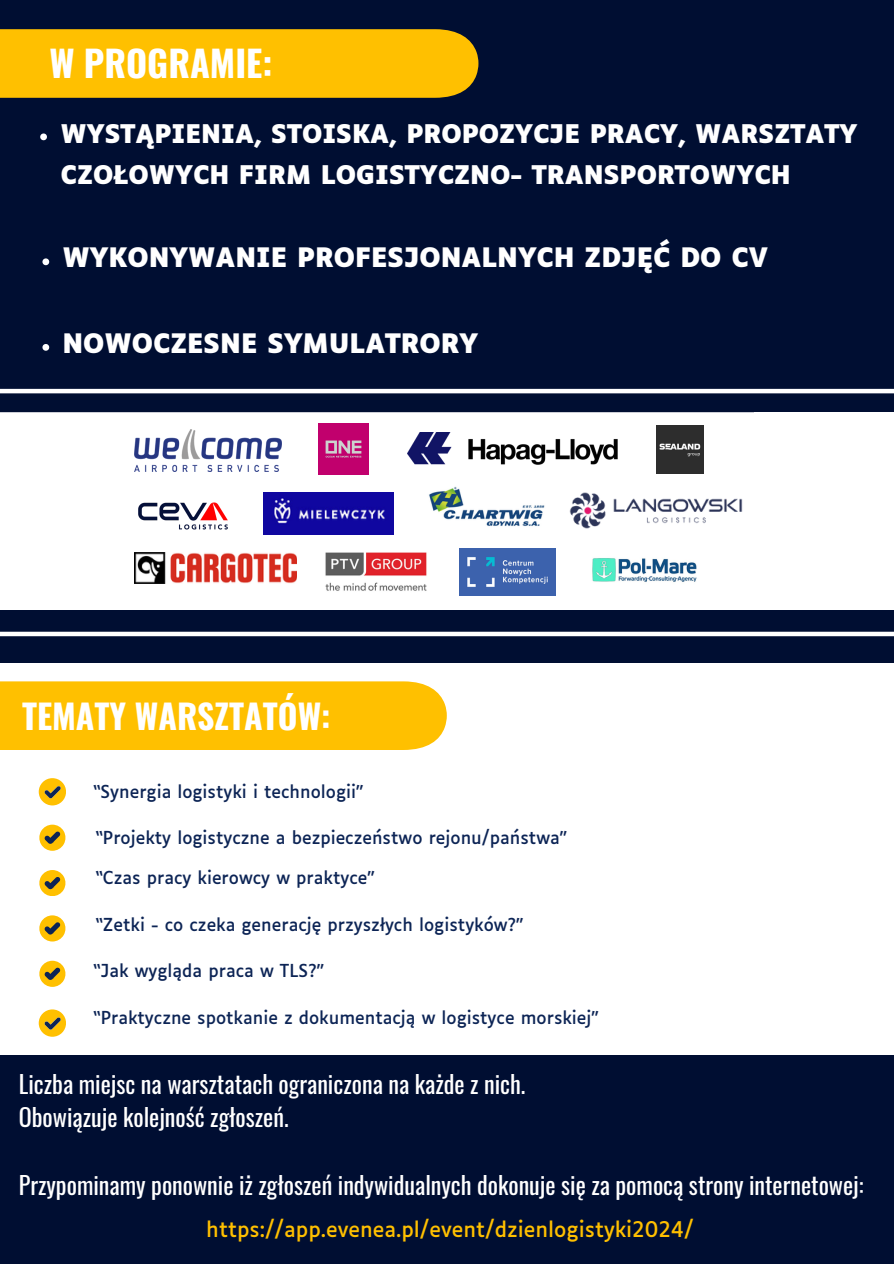
<style>
.page{position:relative;width:894px;height:1264px;background:#fff}
.page>*{position:absolute;margin:0;border:0;box-sizing:border-box;transform-origin:0 0}
.t1{font:700 36.15px "Oswald";color:#fff}
.t2{font:700 33.75px "Oswald";color:#fff}
.t3{font:700 25.65px "Luciole";color:#fff}
.t4{font:700 24.6px/41.7px "Luciole";color:#fff}
.t5{font:24.15px/33.8px "Oswald";color:#fff}
.t6{font:20.7px "Luciole";color:#ffc000}
.t7{font:17.1px "Luciole";color:#0c2455}
</style>
<div class="page">
<div style="left:0;top:0;width:893px;height:1263px;background:#000e32"></div>
<div style="left:0;top:29px;width:478px;height:69px;background:#ffc000"></div>
<div style="left:0;top:663px;width:893px;height:391px;background:#fff"></div>
<svg style="left:39px;top:778px;width:27px;height:27px"></svg>
<svg style="left:39px;top:824px;width:27px;height:26px"></svg>
<svg style="left:39px;top:870px;width:27px;height:25px"></svg>
<svg style="left:39px;top:915px;width:27px;height:26px"></svg>
<svg style="left:39px;top:960px;width:27px;height:26px"></svg>
<hr style="left:0;top:389px;width:893px;height:4px;background:#fff">
<div style="left:0;top:412px;width:753px;height:197px;background:#fff"></div>
<img style="left:314px;top:541px;width:125px;height:62px">
<img style="left:120px;top:485px;width:127px;height:61px">
<img style="left:263px;top:493px;width:131px;height:42px">
<img style="left:135px;top:553px;width:161px;height:31px">
<img style="left:135px;top:429px;width:146px;height:43px">
<img style="left:459px;top:549px;width:96px;height:46px">
<img style="left:587px;top:544px;width:114px;height:51px">
<img style="left:563px;top:486px;width:185px;height:49px">
<img style="left:318px;top:424px;width:51px;height:50px">
<img style="left:656px;top:425px;width:47px;height:48px">
<img style="left:418px;top:480px;width:137px;height:55px">
<img style="left:408px;top:432px;width:209px;height:32px">
<div style="left:753px;top:412px;width:140px;height:197px;background:#fff"></div>
<svg style="left:40px;top:133px;width:7px;height:7px"></svg>
<svg style="left:42px;top:258px;width:7px;height:7px"></svg>
<svg style="left:42px;top:344px;width:7px;height:7px"></svg>
<div style="left:0;top:631px;width:893px;height:5px;background:#fff"></div>
<div style="left:0;top:681px;width:446px;height:69px;background:#ffc000"></div>
<svg style="left:39px;top:1009px;width:27px;height:27px"></svg>
<p class="t1" style="left:49px;top:35px;width:224px">W PROGRAMIE:</p>
<p class="t4" style="left:61px;top:115px;width:797px">WYSTĄPIENIA, STOISKA, PROPOZYCJE PRACY, WARSZTATY<br>CZOŁOWYCH FIRM LOGISTYCZNO- TRANSPORTOWYCH</p>
<p class="t3" style="left:62px;top:247px;width:707px">WYKONYWANIE PROFESJONALNYCH ZDJĘĆ DO CV</p>
<h1 class="t3" style="left:62px;top:333px;width:417px">NOWOCZESNE SYMULATRORY</h1>
<p class="t2" style="left:22px;top:690px;width:310px">TEMATY WARSZTATÓW:</p>
<p class="t7" style="left:93px;top:784px;width:272px">“Synergia logistyki i technologii”</p>
<h1 class="t7" style="left:95px;top:830px;width:473px">“Projekty logistyczne a bezpieczeństwo rejonu/państwa”</h1>
<p class="t7" style="left:95px;top:871px;width:281px">“Czas pracy kierowcy w praktyce”</p>
<p class="t7" style="left:95px;top:917px;width:429px">“Zetki - co czeka generację przyszłych logistyków?”</p>
<p class="t7" style="left:93px;top:963px;width:232px">“Jak wygląda praca w TLS?”</p>
<p class="t7" style="left:93px;top:1009px;width:507px">“Praktyczne spotkanie z dokumentacją w logistyce morskiej”</p>
<p class="t5" style="left:19px;top:1065px;width:508px">Liczba miejsc na warsztatach ograniczona na każde z nich.<br>Obowiązuje kolejność zgłoszeń.</p>
<p class="t5" style="left:19px;top:1167px;width:846px">Przypominamy ponownie iż zgłoszeń indywidualnych dokonuje się za pomocą strony internetowej:</p>
<p class="t6" style="left:206px;top:1220px;width:489px">https://app.evenea.pl/event/dzienlogistyki2024/</p>
</div>
